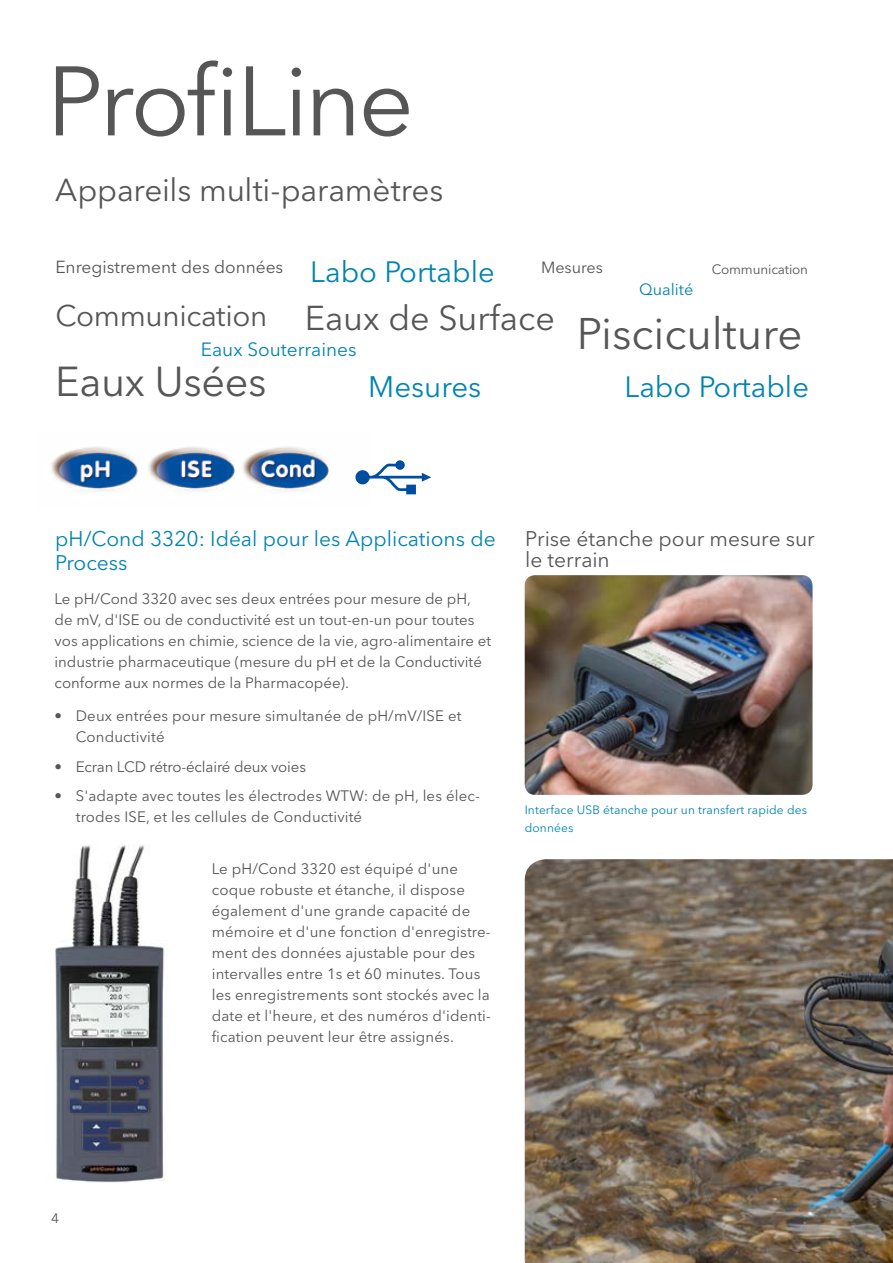
<style>
.page{position:relative;width:893px;height:1263px;background:#fff}
.page>*{position:absolute;margin:0;border:0;box-sizing:border-box;transform-origin:0 0}
.t1{font:97.5px "Avenir Next LT Pro";letter-spacing:-.035em;color:#575656}
.t2{font:43.8px "Avenir Next LT Pro";color:#575656}
.t3{font:41.55px "Avenir Next LT Pro";letter-spacing:-.01em;color:#575656}
.t4{font:34.2px "Avenir Next LT Pro";color:#575656}
.t5{font:31.5px "Avenir Next LT Pro";letter-spacing:-.005em;color:#575656}
.t6{font:29.55px "Avenir Next LT Pro";letter-spacing:-.01em;color:#575656}
.t7{font:29.4px "Avenir Next LT Pro";color:#0084b1}
.t8{font:29.25px "Avenir Next LT Pro";color:#0084b1}
.t9{font:21px/24px "Avenir Next LT Pro";color:#0084b1}
.t10{font:21px/21px "Avenir Next LT Pro";letter-spacing:-.005em;color:#575656}
.t11{font:19.05px "Avenir Next LT Pro";color:#0084b1}
.t12{font:17.4px "Avenir Next LT Pro";color:#575656}
.t13{font:16.2px "Avenir Next LT Pro";color:#0084b1}
.t14{font:16.2px "Avenir Next LT Pro";color:#575656}
.t15{font:15px/21px "Avenir Next LT Pro";letter-spacing:.01em;color:#575656}
.t16{font:15px "Avenir Next LT Pro";letter-spacing:-.01em;color:#575656}
.t17{font:13.5px "Avenir Next LT Pro";letter-spacing:-.01em;color:#575656}
.t18{font:12px/18px "Avenir Next LT Pro";letter-spacing:.01em;color:#0084b1}
</style>
<div class="page">
<img style="left:55px;top:845px;width:111px;height:338px">
<img style="left:525px;top:859px;width:368px;height:404px">
<img style="left:51px;top:446px;width:278px;height:45px">
<svg style="left:355px;top:460px;width:76px;height:34px"></svg>
<img style="left:525px;top:575px;width:287px;height:220px">
<h1 class="t1" style="left:47px;top:43px;width:369px">ProfiLine</h1>
<h3 class="t5" style="left:55px;top:171px;width:390px">Appareils multi-paramètres</h3>
<p class="t12" style="left:55px;top:257px;width:229px">Enregistrement des données</p>
<h3 class="t8" style="left:310px;top:255px;width:186px">Labo Portable</h3>
<p class="t14" style="left:541px;top:258px;width:64px">Mesures</p>
<p class="t13" style="left:639px;top:279px;width:56px">Qualité</p>
<p class="t17" style="left:712px;top:261px;width:98px">Communication</p>
<h3 class="t6" style="left:55px;top:298px;width:214px">Communication</h3>
<h3 class="t4" style="left:305px;top:298px;width:252px">Eaux de Surface</h3>
<p class="t11" style="left:201px;top:338px;width:157px">Eaux Souterraines</p>
<h2 class="t2" style="left:577px;top:308px;width:227px">Pisciculture</h2>
<h3 class="t3" style="left:55px;top:357px;width:213px">Eaux Usées</h3>
<h3 class="t7" style="left:368px;top:369px;width:115px">Mesures</h3>
<h3 class="t8" style="left:624px;top:369px;width:186px">Labo Portable</h3>
<h3 class="t9" style="left:55px;top:527px;width:442px">pH/Cond 3320: Idéal pour les Applications de<br>Process</h3>
<h3 class="t10" style="left:525px;top:529px;width:291px">Prise étanche pour mesure sur le terrain</h3>
<p class="t15" style="left:55px;top:588px;width:438px">Le pH/Cond 3320 avec ses deux entrées pour mesure de pH, de mV, d'ISE ou de conductivité est un tout-en-un pour toutes vos applications en chimie, science de la vie, agro-alimentaire et industrie pharmaceutique (mesure du pH et de la Conductivité conforme aux normes de la Pharmacopée).</p>
<p class="t15" style="left:76px;top:705px;width:387px;text-indent:-21px">• Deux entrées pour mesure simultanée de pH/mV/ISE et<br>Conductivité</p>
<p class="t16" style="left:55px;top:757px;width:253px">• Ecran LCD rétro-éclairé deux voies</p>
<p class="t15" style="left:76px;top:785px;width:406px;text-indent:-21px">• S'adapte avec toutes les électrodes WTW: de pH, les élec&shy;trodes ISE, et les cellules de Conductivité</p>
<p class="t15" style="left:212px;top:858px;width:281px">Le pH/Cond 3320 est équipé d'une coque robuste et étanche, il dispose également d'une grande capacité de mémoire et d'une fonction d'enregistre&shy;ment des données ajustable pour des intervalles entre 1s et 60 minutes. Tous les enregistrements sont stockés avec la date et l'heure, et des numéros d'identi&shy;fication peuvent leur être assignés.</p>
<p class="t18" style="left:525px;top:801px;width:284px">Interface USB étanche pour un transfert rapide des données</p>
<p class="t17" style="left:51px;top:1210px;width:9px">4</p>
</div>
